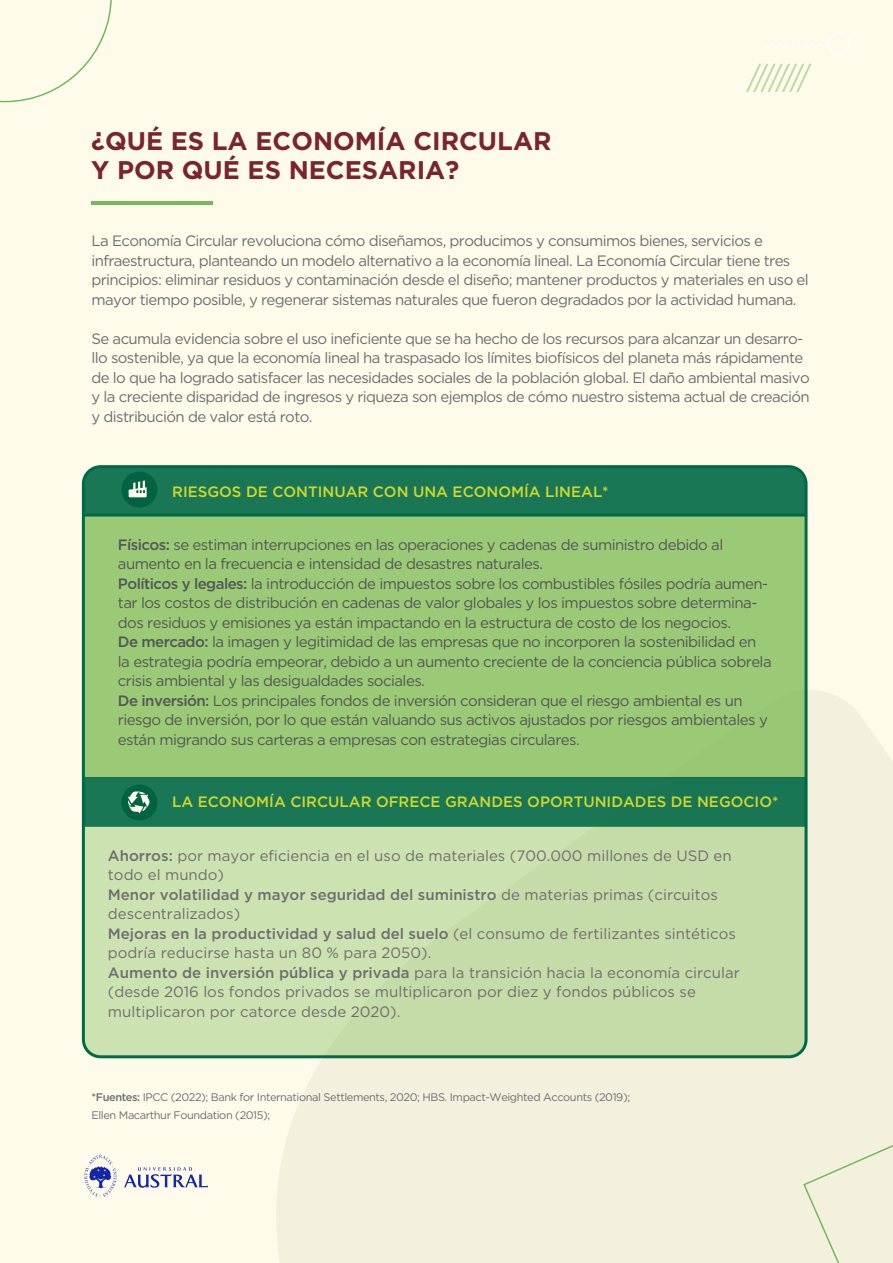
<style>
.page{position:relative;width:893px;height:1263px;background:#fffbeb}
.page>*{position:absolute;margin:0;border:0;box-sizing:border-box;transform-origin:0 0}
.t1{font:700 25.5px/29.4px "Gotham HTF";color:#79242f}
.t2{font:15px/19.5px "Gotham";letter-spacing:-.035em;color:#545556}
.t3{font:15px/19.5px "Gotham";letter-spacing:-.04em;color:#6d6e70}
.t4{font:15px/19.5px "Gotham";color:#6d6e70}
.t5{font:500 15px "Gotham";color:#d2d82a}
.t6{font:10.95px/17.9px "Gotham";letter-spacing:-.035em;color:#6d6e70}
.s1{font-weight:500}
</style>
<div class="page">
<div style="left:258px;top:690px;width:635px;height:573px;background:#f3f0de"></div>
<svg style="left:84px;top:1155px;width:33px;height:42px"></svg>
<svg style="left:124px;top:1167px;width:84px;height:21px"></svg>
<svg style="left:746px;top:64px;width:66px;height:28px"></svg>
<div style="left:802px;top:1121px;width:91px;height:142px;background:#f3f0de"></div>
<svg style="left:0;top:0;width:112px;height:102px"></svg>
<svg style="left:765px;top:44px;width:56px;height:2px"></svg>
<div style="left:828px;top:32px;width:22px;height:23px;border:2px solid #fff;border-radius:50%"></div>
<hr style="left:92px;top:201px;width:121px;height:3px;background:#74b95b">
<div style="left:84px;top:515px;width:723px;height:263px;background:#9bca77"></div>
<div style="left:84px;top:777px;width:721px;height:50px;background:#1a7756"></div>
<hr style="left:84px;top:514px;width:723px;height:3px;background:#006946">
<div style="left:84px;top:826px;width:723px;height:230px;background:#c5dba8"></div>
<div style="left:84px;top:466px;width:723px;height:49px;background:#1a7756"></div>
<div style="left:121px;top:472px;width:36px;height:36px;background:#016342;border-radius:50%"></div>
<svg style="left:129px;top:480px;width:18px;height:17px"></svg>
<div style="left:121px;top:784px;width:36px;height:36px;background:#016342;border-radius:50%"></div>
<svg style="left:128px;top:791px;width:22px;height:22px"></svg>
<div style="left:82px;top:465px;width:726px;height:593px;border:3px solid #006946;border-radius:17px"></div>
<h1 class="t1" style="left:91px;top:125px;width:462px">¿QUÉ ES LA ECONOMÍA CIRCULAR<br>Y POR QUÉ ES NECESARIA?</h1>
<p class="t3" style="left:92px;top:231px;width:719px">La Economía Circular revoluciona cómo diseñamos, producimos y consumimos bienes, servicios e infraestructura, planteando un modelo alternativo a la economía lineal. La Economía Circular tiene tres principios: eliminar residuos y contaminación desde el diseño; mantener productos y materiales en uso el mayor tiempo posible, y regenerar sistemas naturales que fueron degradados por la actividad humana.</p>
<p class="t3" style="left:92px;top:328px;width:720px">Se acumula evidencia sobre el uso ineficiente que se ha hecho de los recursos para alcanzar un desarro&shy;llo sostenible, ya que la economía lineal ha traspasado los límites biofísicos del planeta más rápidamente de lo que ha logrado satisfacer las necesidades sociales de la población global. El daño ambiental masivo y la creciente disparidad de ingresos y riqueza son ejemplos de cómo nuestro sistema actual de creación y distribución de valor está roto.</p>
<p class="t5" style="left:172px;top:482px;width:438px">RIESGOS DE CONTINUAR CON UNA ECONOMÍA LINEAL*</p>
<p class="t2" style="left:118px;top:534px;width:655px"><span class="s1">Físicos:</span> se estiman interrupciones en las operaciones y cadenas de suministro debido al aumento en la frecuencia e intensidad de desastres naturales.<br><span class="s1">Políticos y legales:</span> la introducción de impuestos sobre los combustibles fósiles podría aumen&shy;tar los costos de distribución en cadenas de valor globales y los impuestos sobre determina&shy;dos residuos y emisiones ya están impactando en la estructura de costo de los negocios.<br><span class="s1">De mercado:</span> la imagen y legitimidad de las empresas que no incorporen la sostenibilidad en la estrategia podría empeorar, debido a un aumento creciente de la conciencia pública sobrela crisis ambiental y las desigualdades sociales.<br><span class="s1">De inversión:</span> Los principales fondos de inversión consideran que el riesgo ambiental es un riesgo de inversión, por lo que están valuando sus activos ajustados por riesgos ambientales y están migrando sus carteras a empresas con estrategias circulares.</p>
<p class="t5" style="left:172px;top:792px;width:608px">LA ECONOMÍA CIRCULAR OFRECE GRANDES OPORTUNIDADES DE NEGOCIO*</p>
<p class="t4" style="left:108px;top:845px;width:633px"><span class="s1">Ahorros:</span> por mayor eficiencia en el uso de materiales (700.000 millones de USD en todo el mundo)<br><span class="s1">Menor volatilidad y mayor seguridad del suministro</span> de materias primas (circuitos descentralizados)<br><span class="s1">Mejoras en la productividad y salud del suelo</span> (el consumo de fertilizantes sintéticos podría reducirse hasta un 80 % para 2050).<br><span class="s1">Aumento de inversión pública y privada</span> para la transición hacia la economía circular (desde 2016 los fondos privados se multiplicaron por diez y fondos públicos se multiplicaron por catorce desde 2020).</p>
<p class="t6" style="left:92px;top:1088px;width:540px"><span class="s1">*Fuentes:</span> IPCC (2022); Bank for International Settlements, 2020; HBS. Impact-Weighted Accounts (2019);<br>Ellen Macarthur Foundation (2015);</p>
</div>
